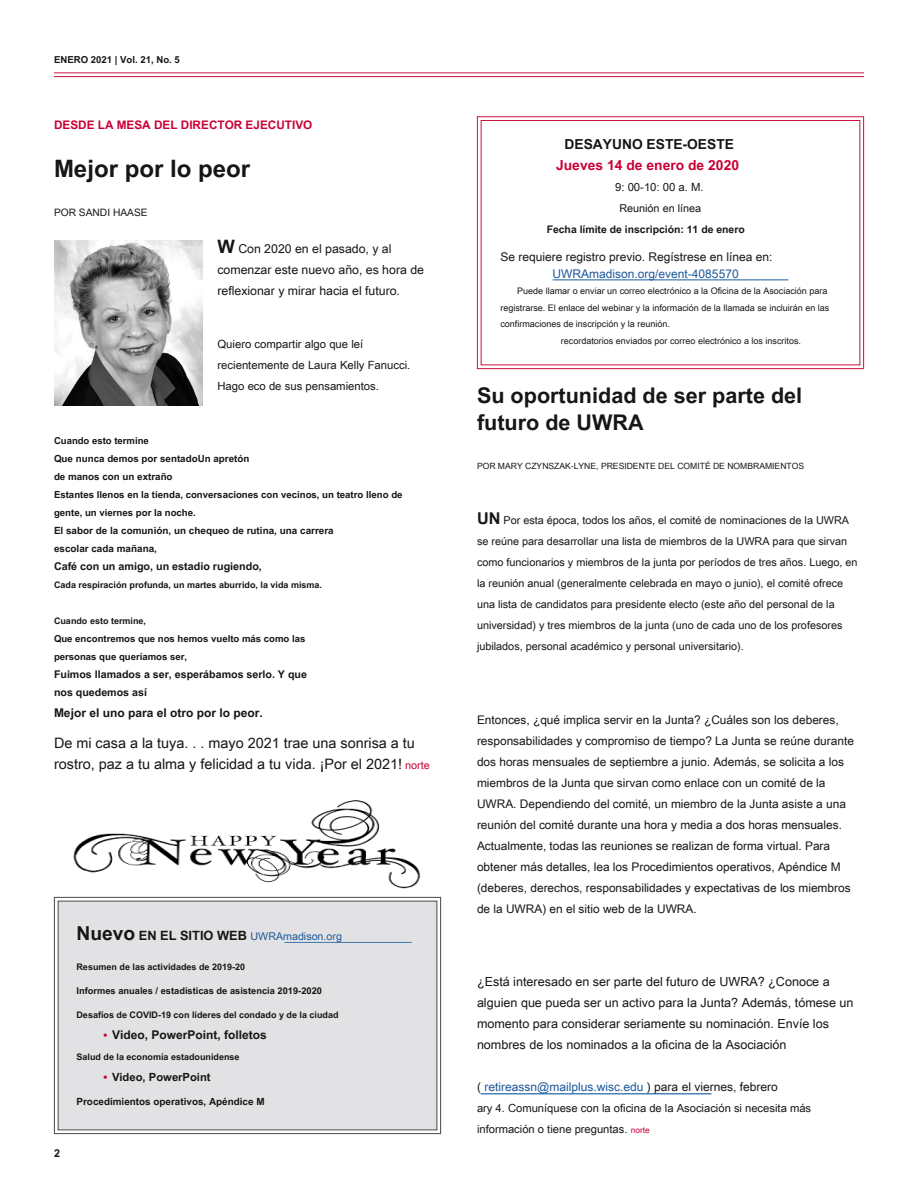
<style>
.page{position:relative;width:918px;height:1188px;background:#fff}
.page>*{position:absolute;margin:0;border:0;box-sizing:border-box;transform-origin:0 0}
.t1{font:700 24px "Arial Unicode MS";color:#171615}
.t2{font:700 21.6px/27px "Arial Unicode MS";color:#171615}
.t3{font:14.4px/21px "Arial Unicode MS";color:#171615}
.t4{font:700 13.95px "Arial Unicode MS";color:#ca0036}
.t5{font:700 13.8px "Arial Unicode MS";color:#171615}
.t6{font:12.6px/21px "Arial Unicode MS";color:#171615}
.t7{font:12.3px/21px "Arial Unicode MS";color:#171615}
.t8{font:12px "Arial Unicode MS";color:#1d589b}
.t9{font:700 12px "Arial Unicode MS";color:#171615}
.t10{font:12px "Arial Unicode MS";color:#171615}
.t11{font:11.85px/21px "Arial Unicode MS";color:#171615}
.t12{font:700 11.7px "Arial Unicode MS";color:#ca0036}
.t13{font:11.25px/21px "Arial Unicode MS";color:#171615}
.t14{font:700 11.25px "Arial Unicode MS";color:#171615}
.t15{font:10.8px/21px "Arial Unicode MS";color:#171615}
.t16{font:700 10.8px "Arial Unicode MS";color:#171615}
.t17{font:700 10.65px/18px "Arial Unicode MS";color:#171615}
.t18{font:10.65px "Arial Unicode MS";color:#1d589b}
.t19{font:700 10.35px "Arial Unicode MS";color:#171615}
.t20{font:10.2px "Arial Unicode MS";color:#171615}
.t21{font:700 9.9px/18px "Arial Unicode MS";color:#171615}
.t22{font:700 9.75px/18px "Arial Unicode MS";color:#171615}
.t23{font:700 9.6px/18px "Arial Unicode MS";color:#171615}
.t24{font:700 9.3px "Arial Unicode MS";color:#171615}
.t25{font:9px "Arial Unicode MS";color:#171615}
.t26{font:700 9px "Arial Unicode MS";color:#171615}
.t27{font:8.55px "Arial Unicode MS";color:#171615}
.s1{font-weight:700;font-size:18.45px}
.s2{font-size:10.8px;color:#ca0036}
.s3{font-weight:700;font-size:19.2px;color:#171615}
.s4{font-weight:700;font-size:12.75px;color:#171615}
.s5{font-size:10.95px;color:#ca0036}
.s6{font-weight:700;font-size:16.2px}
.s7{color:#171615}
.s8{font-size:8.4px;color:#ca0036}
</style>
<div class="page">
<hr style="left:54px;top:72px;width:810px;height:1px;background:#cd1141">
<hr style="left:54px;top:76px;width:810px;height:1px;background:#cd1141">
<img style="left:54px;top:241px;width:148px;height:165px">
<div style="left:54px;top:897px;width:387px;height:237px;background:#e2e2e4"></div>
<hr style="left:481px;top:1093px;width:230px;height:1px;background:#175d9e">
<img style="left:73px;top:800px;width:348px;height:89px">
<svg style="left:477px;top:116px;width:387px;height:253px"></svg>
<div style="left:481px;top:120px;width:379px;height:245px;border:1px solid #cd1141"></div>
<p class="t23" style="left:54px;top:51px;width:127px">ENERO 2021 | Vol. 21, No. 5</p>
<p class="t12" style="left:54px;top:116px;width:260px">DESDE LA MESA DEL DIRECTOR EJECUTIVO</p>
<p class="t5" style="left:565px;top:134px;width:171px">DESAYUNO ESTE-OESTE</p>
<h1 class="t1" style="left:54px;top:151px;width:198px">Mejor por lo peor</h1>
<p class="t4" style="left:556px;top:155px;width:185px">Jueves 14 de enero de 2020</p>
<p class="t13" style="left:615px;top:176px;width:90px">9: 00-10: 00 a. M.</p>
<p class="t15" style="left:619px;top:197px;width:83px">Reunión en línea</p>
<p class="t20" style="left:54px;top:205px;width:95px">POR SANDI HAASE</p>
<p class="t19" style="left:547px;top:222px;width:200px">Fecha límite de inscripción: 11 de enero</p>
<p class="t7" style="left:218px;top:238px;width:208px"><span class="s1">W</span> Con 2020 en el pasado, y al comenzar este nuevo año, es hora de reflexionar y mirar hacia el futuro.</p>
<p class="t10" style="left:501px;top:248px;width:273px">Se requiere registro previo. Regístrese en línea en:</p>
<p class="t8" style="left:553px;top:265px;width:188px">UWRAmadison.org/event-4085570</p>
<p class="t25" style="left:517px;top:284px;width:312px">Puede llamar o enviar un correo electrónico a la Oficina de la Asociación para</p>
<p class="t25" style="left:500px;top:301px;width:331px">registrarse. El enlace del webinar y la información de la llamada se incluirán en las</p>
<p class="t25" style="left:500px;top:317px;width:171px">confirmaciones de inscripción y la reunión.</p>
<p class="t25" style="left:561px;top:334px;width:242px">recordatorios enviados por correo electrónico a los inscritos.</p>
<p class="t13" style="left:218px;top:333px;width:194px">Quiero compartir algo que leí recientemente de Laura Kelly Fanucci.<br>Hago eco de sus pensamientos.</p>
<h2 class="t2" style="left:477px;top:380px;width:327px">Su oportunidad de ser parte del futuro de UWRA</h2>
<p class="t23" style="left:54px;top:431px;width:96px">Cuando esto termine</p>
<p class="t22" style="left:54px;top:449px;width:197px">Que nunca demos por sentadoUn apretón de manos con un extraño</p>
<p class="t23" style="left:54px;top:485px;width:350px">Estantes llenos en la tienda, conversaciones con vecinos, un teatro lleno de gente, un viernes por la noche.</p>
<p class="t21" style="left:54px;top:521px;width:281px">El sabor de la comunión, un chequeo de rutina, una carrera escolar cada mañana,</p>
<p class="t16" style="left:54px;top:558px;width:209px">Café con un amigo, un estadio rugiendo,</p>
<p class="t26" style="left:54px;top:578px;width:270px">Cada respiración profunda, un martes aburrido, la vida misma.</p>
<p class="t26" style="left:54px;top:614px;width:94px">Cuando esto termine,</p>
<p class="t23" style="left:54px;top:629px;width:253px">Que encontremos que nos hemos vuelto más como las personas que queríamos ser,</p>
<p class="t17" style="left:54px;top:665px;width:255px">Fuimos llamados a ser, esperábamos serlo. Y que nos quedemos así</p>
<p class="t9" style="left:54px;top:704px;width:210px">Mejor el uno para el otro por lo peor.</p>
<p class="t3" style="left:54px;top:732px;width:377px">De mi casa a la tuya. . . mayo 2021 trae una sonrisa a tu rostro, paz a tu alma y felicidad a tu vida. ¡Por el 2021! <span class="s2">norte</span></p>
<p class="t16" style="left:54px;top:1145px;width:8px">2</p>
<p class="t18" style="left:76px;top:929px;width:267px"><span class="s3">Nuevo</span> <span class="s4">EN EL SITIO WEB</span> UWRAmadison.org</p>
<p class="t26" style="left:76px;top:961px;width:170px">Resumen de las actividades de 2019-20</p>
<p class="t24" style="left:76px;top:984px;width:247px">Informes anuales / estadísticas de asistencia 2019-2020</p>
<p class="t26" style="left:76px;top:1009px;width:264px">Desafíos de COVID-19 con líderes del condado y de la ciudad</p>
<p class="t9" style="left:104px;top:1026px;width:165px"><span class="s5">•</span> Video, PowerPoint, folletos</p>
<p class="t26" style="left:76px;top:1051px;width:165px">Salud de la economía estadounidense</p>
<p class="t14" style="left:104px;top:1069px;width:109px"><span class="s5">•</span> Video, PowerPoint</p>
<p class="t21" style="left:76px;top:1092px;width:190px">Procedimientos operativos, Apéndice M</p>
<p class="t27" style="left:477px;top:459px;width:329px">POR MARY CZYNSZAK-LYNE, PRESIDENTE DEL COMITÉ DE NOMBRAMIENTOS</p>
<p class="t15" style="left:477px;top:509px;width:382px"><span class="s6">UN</span> Por esta época, todos los años, el comité de nominaciones de la UWRA se reúne para desarrollar una lista de miembros de la UWRA para que sirvan como funcionarios y miembros de la junta por períodos de tres años. Luego, en la reunión anual (generalmente celebrada en mayo o junio), el comité ofrece una lista de candidatos para presidente electo (este año del personal de la universidad) y tres miembros de la junta (uno de cada uno de los profesores jubilados, personal académico y personal universitario).</p>
<p class="t11" style="left:477px;top:708px;width:378px">Entonces, ¿qué implica servir en la Junta? ¿Cuáles son los deberes, responsabilidades y compromiso de tiempo? La Junta se reúne durante dos horas mensuales de septiembre a junio. Además, se solicita a los miembros de la Junta que sirvan como enlace con un comité de la UWRA. Dependiendo del comité, un miembro de la Junta asiste a una reunión del comité durante una hora y media a dos horas mensuales.<br>Actualmente, todas las reuniones se realizan de forma virtual. Para obtener más detalles, lea los Procedimientos operativos, Apéndice M (deberes, derechos, responsabilidades y expectativas de los miembros de la UWRA) en el sitio web de la UWRA.</p>
<p class="t6" style="left:477px;top:971px;width:378px">¿Está interesado en ser parte del futuro de UWRA? ¿Conoce a alguien que pueda ser un activo para la Junta? Además, tómese un momento para considerar seriamente su nominación. Envíe los nombres de los nominados a la oficina de la Asociación</p>
<p class="t8" style="left:477px;top:1078px;width:302px"><span class="s7">(</span> retireassn@mailplus.wisc.edu <span class="s7">) para el viernes, febrero</span></p>
<p class="t13" style="left:477px;top:1097px;width:336px">ary 4. Comuníquese con la oficina de la Asociación si necesita más información o tiene preguntas. <span class="s8">norte</span></p>
</div>
